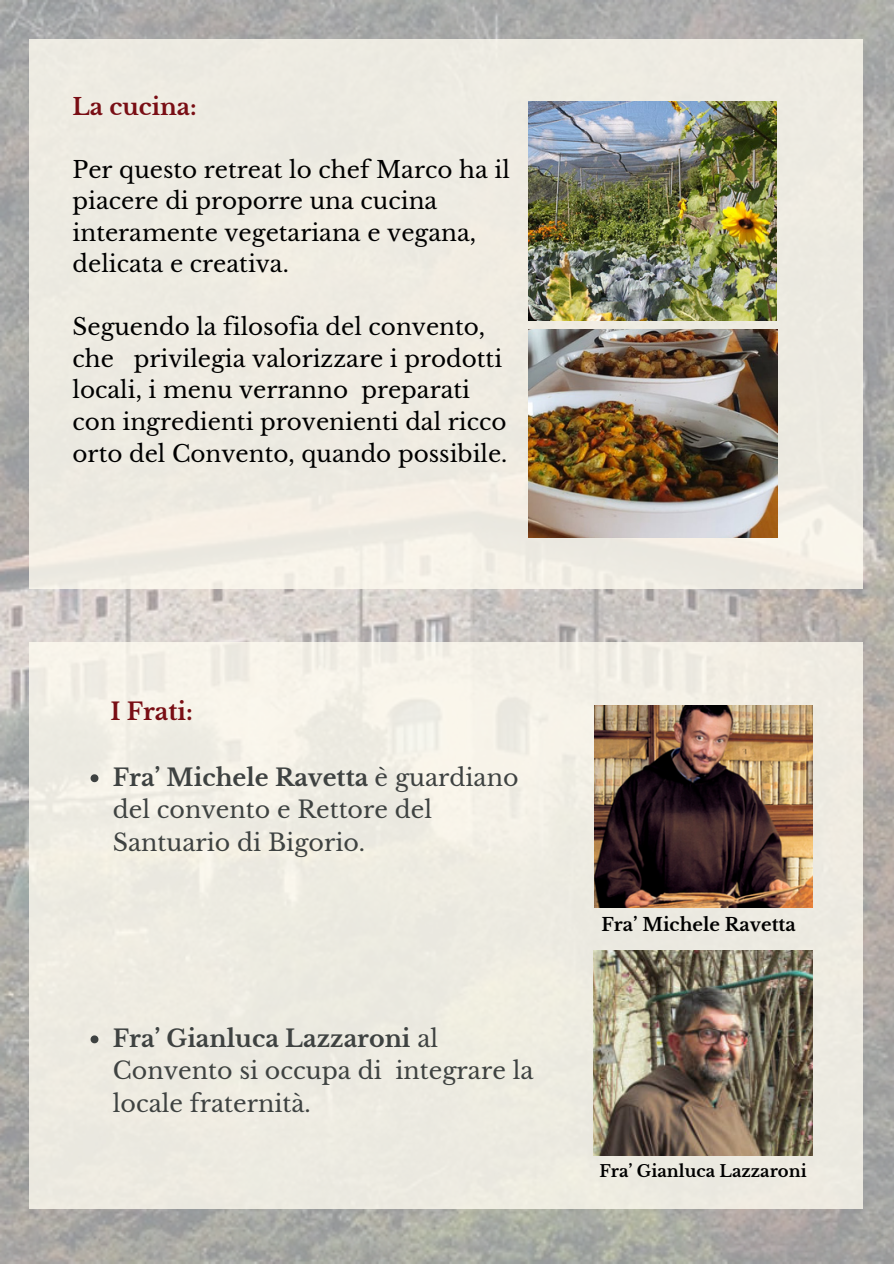
<style>
.page{position:relative;width:894px;height:1264px;background:#fff}
.page>*{position:absolute;margin:0;border:0;box-sizing:border-box;transform-origin:0 0}
.t1{font:23.7px/32.7px "Libre Baskerville";color:#3e4241}
.t2{font:700 23.7px "Libre Baskerville";color:#790e14}
.t3{font:23.1px/31.5px "Libre Baskerville";color:#000}
.t4{font:700 23.1px "Libre Baskerville";color:#790e14}
.t5{font:700 18px "Libre Baskerville";color:#000}
.t6{font:700 16.5px "Libre Baskerville";color:#000}
.s1{font-weight:700}
</style>
<div class="page">
<img style="left:0;top:0;width:893px;height:1263px">
<div style="left:29px;top:39px;width:833px;height:549px;background:#eeebe2"></div>
<div style="left:29px;top:642px;width:833px;height:566px;background:#eeece2"></div>
<img style="left:528px;top:102px;width:248px;height:218px">
<img style="left:593px;top:950px;width:219px;height:205px">
<img style="left:528px;top:330px;width:249px;height:208px">
<img style="left:594px;top:706px;width:218px;height:201px">
<svg style="left:91px;top:774px;width:7px;height:8px"></svg>
<svg style="left:91px;top:1035px;width:7px;height:8px"></svg>
<p class="t4" style="left:73px;top:92px;width:126px">La cucina:</p>
<h1 class="t3" style="left:73px;top:154px;width:438px">Per questo retreat lo chef Marco ha il piacere di proporre una cucina interamente vegetariana e vegana, delicata e creativa.</h1>
<h2 class="t3" style="left:73px;top:311px;width:436px">Seguendo la filosofia del convento, che privilegia valorizzare i prodotti locali, i menu verranno preparati con ingredienti provenienti dal ricco orto del Convento, quando possibile.</h2>
<h2 class="t2" style="left:110px;top:697px;width:84px">I Frati:</h2>
<p class="t1" style="left:113px;top:761px;width:407px"><span class="s1">Fra’ Michele Ravetta</span> è guardiano del convento e Rettore del<br>Santuario di Bigorio.</p>
<p class="t1" style="left:113px;top:1022px;width:422px"><span class="s1">Fra’ Gianluca Lazzaroni</span> al<br>Convento si occupa di integrare la locale fraternità.</p>
<h1 class="t5" style="left:601px;top:913px;width:196px">Fra’ Michele Ravetta</h1>
<p class="t6" style="left:599px;top:1161px;width:209px">Fra’ Gianluca Lazzaroni</p>
</div>
